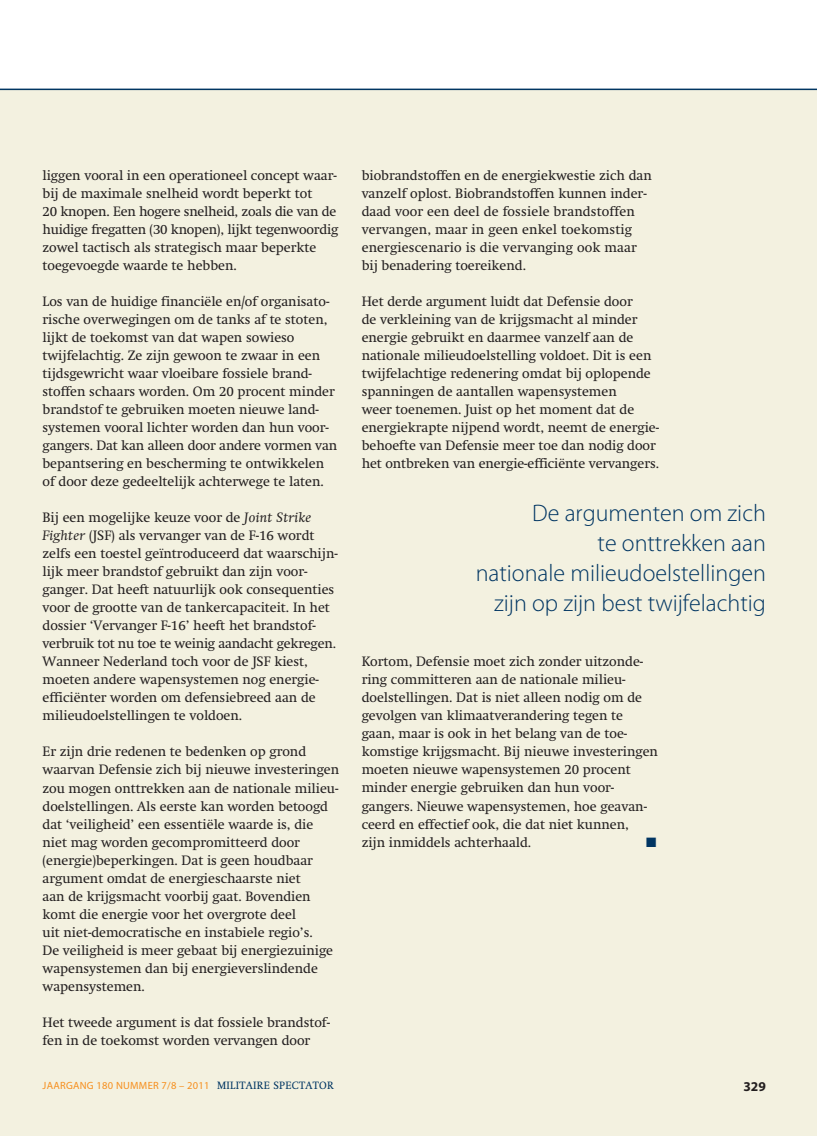
<style>
.page{position:relative;width:817px;height:1136px;background:#fff}
.page>*{position:absolute;margin:0;border:0;box-sizing:border-box;transform-origin:0 0}
.t1{font:300 24px/30px "Myriad Pro";color:#003562;text-align:right}
.t2{font:13.5px/18px "Swift";color:#231f20}
.t3{font:700 13.5px "Myriad Pro";color:#231f20}
.t4{font:13.5px "Zapf Dingbats";color:#003562}
.t5{font:10.5px "Myriad Pro";letter-spacing:.025em;color:#f68f1e}
.s1{font-style:italic}
.s2{font-family:"Swift";color:#003562}
</style>
<div class="page">
<div style="left:0;top:89px;width:816px;height:1046px;background:#f3f1e0"></div>
<hr style="left:0;top:89px;width:816px;height:1px;background:#003562">
<p class="t2" style="left:43px;top:168px;width:297px">liggen vooral in een operationeel concept waar&shy;bij de maximale snelheid wordt beperkt tot<br>20 knopen. Een hogere snelheid, zoals die van de huidige fregatten (30 knopen), lijkt tegenwoordig zowel tactisch als strategisch maar beperkte toegevoegde waarde te hebben.</p>
<p class="t2" style="left:43px;top:294px;width:296px">Los van de huidige financiële en/of organisato&shy;rische overwegingen om de tanks af te stoten, lijkt de toekomst van dat wapen sowieso twijfelachtig. Ze zijn gewoon te zwaar in een tijdsgewricht waar vloeibare fossiele brand&shy;stoffen schaars worden. Om 20 procent minder brandstof te gebruiken moeten nieuwe land&shy;systemen vooral lichter worden dan hun voor&shy;gangers. Dat kan alleen door andere vormen van bepantsering en bescherming te ontwikkelen of door deze gedeeltelijk achterwege te laten.</p>
<p class="t2" style="left:43px;top:510px;width:297px">Bij een mogelijke keuze voor de <span class="s1">Joint Strike Fighter</span> (JSF) als vervanger van de F-16 wordt zelfs een toestel geïntroduceerd dat waarschijn&shy;lijk meer brandstof gebruikt dan zijn voor&shy;ganger. Dat heeft natuurlijk ook consequenties voor de grootte van de tankercapaciteit. In het dossier ‘Vervanger F-16’ heeft het brandstof&shy;verbruik tot nu toe te weinig aandacht gekregen.<br>Wanneer Nederland toch voor de JSF kiest, moeten andere wapensystemen nog energie&shy;efficiënter worden om defensiebreed aan de milieudoelstellingen te voldoen.</p>
<p class="t2" style="left:43px;top:744px;width:298px">Er zijn drie redenen te bedenken op grond waarvan Defensie zich bij nieuwe investeringen zou mogen onttrekken aan de nationale milieu&shy;doelstellingen. Als eerste kan worden betoogd dat ‘veiligheid’ een essentiële waarde is, die niet mag worden gecompromitteerd door (energie)beperkingen. Dat is geen houdbaar argument omdat de energieschaarste niet<br>aan de krijgsmacht voorbij gaat. Bovendien komt die energie voor het overgrote deel<br>uit niet-democratische en instabiele regio’s.<br>De veiligheid is meer gebaat bij energiezuinige wapensystemen dan bij energieverslindende wapensystemen.</p>
<p class="t2" style="left:43px;top:1014px;width:289px">Het tweede argument is dat fossiele brandstof&shy;fen in de toekomst worden vervangen door</p>
<p class="t2" style="left:361px;top:168px;width:291px">biobrandstoffen en de energiekwestie zich dan vanzelf oplost. Biobrandstoffen kunnen inder&shy;daad voor een deel de fossiele brandstoffen vervangen, maar in geen enkel toekomstig energiescenario is die vervanging ook maar bij benadering toereikend.</p>
<p class="t2" style="left:361px;top:294px;width:299px">Het derde argument luidt dat Defensie door<br>de verkleining van de krijgsmacht al minder energie gebruikt en daarmee vanzelf aan de nationale milieudoelstelling voldoet. Dit is een twijfelachtige redenering omdat bij oplopende spanningen de aantallen wapensystemen<br>weer toenemen. Juist op het moment dat de energiekrapte nijpend wordt, neemt de energie&shy;behoefte van Defensie meer toe dan nodig door het ontbreken van energie-efficiënte vervangers.</p>
<h1 class="t1" style="left:475px;top:500px;width:292px">De argumenten om zich<br>te onttrekken aan<br>nationale milieudoelstellingen zijn op zijn best twijfelachtig</h1>
<p class="t2" style="left:361px;top:654px;width:298px">Kortom, Defensie moet zich zonder uitzonde&shy;ring committeren aan de nationale milieu&shy;doelstellingen. Dat is niet alleen nodig om de gevolgen van klimaatverandering tegen te gaan, maar is ook in het belang van de toe&shy;komstige krijgsmacht. Bij nieuwe investeringen moeten nieuwe wapensystemen 20 procent minder energie gebruiken dan hun voor&shy;gangers. Nieuwe wapensystemen, hoe geavan&shy;ceerd en effectief ook, die dat niet kunnen,<br>zijn inmiddels achterhaald.</p>
<p class="t4" style="left:646px;top:833px;width:12px">■</p>
<p class="t5" style="left:43px;top:1080px;width:292px">JAARGANG 180 NUMMER 7/8 – 2011 <span class="s2">MILITAIRE SPECTATOR</span></p>
<p class="t3" style="left:743px;top:1081px;width:24px">329</p>
</div>
